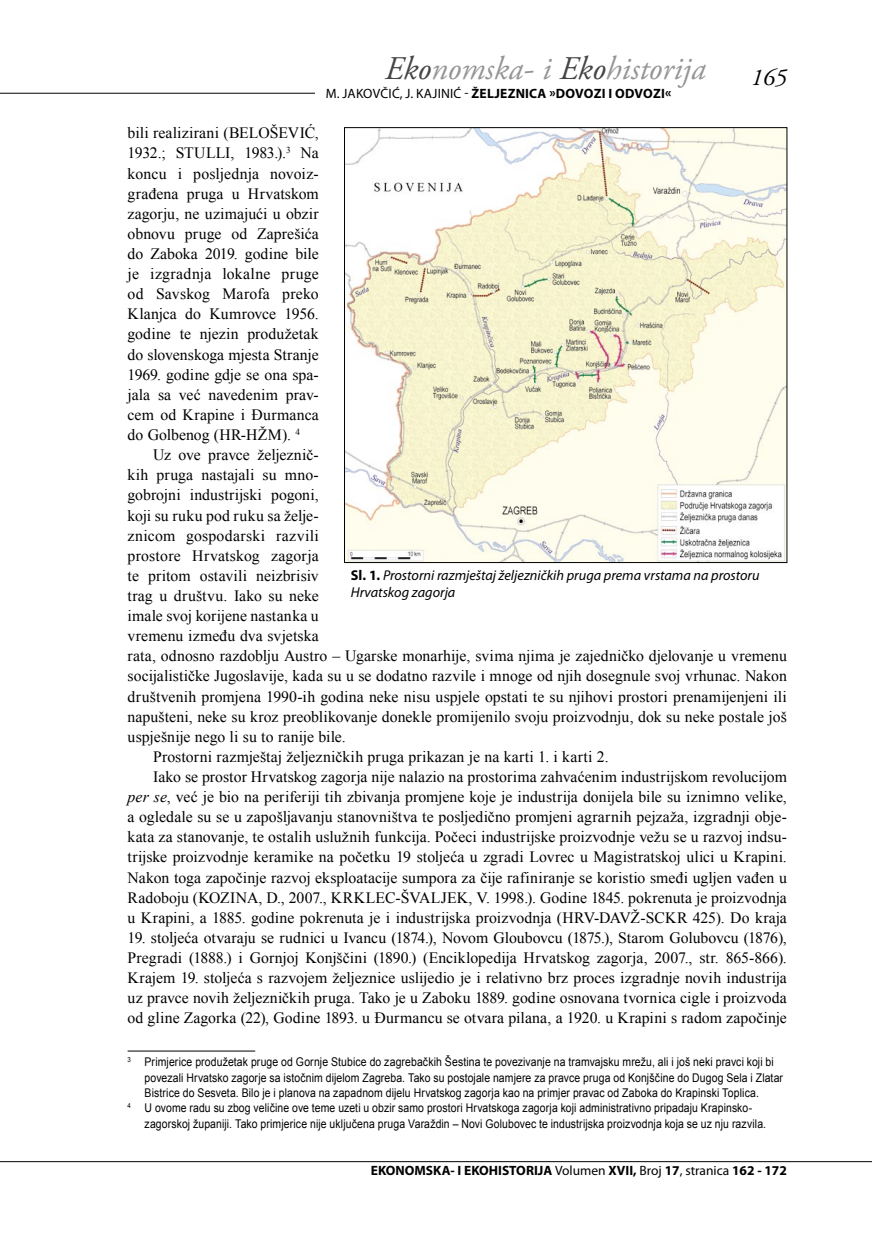
<style>
.page{position:relative;width:872px;height:1234px;background:#fff}
.page>*{position:absolute;margin:0;border:0;box-sizing:border-box;transform-origin:0 0}
.t1{font:italic 33px "Adobe Garamond Pro";color:#959595}
.t2{font:italic 24px "Adobe Garamond Pro";color:#000}
.t3{font:15.75px/20.1px "Times New Roman";letter-spacing:.005em;color:#000;text-align:justify}
.t4{font:italic 14.25px/17.1px "Myriad Pro";color:#000}
.t5{font:700 13.5px "Myriad Pro";color:#000}
.t6{font:12px "Arial";letter-spacing:.01em;color:#000;scale:.87 1}
.s1{color:#454545}
.s2{font-weight:400}
.s3{font-style:italic}
.s4{font-weight:700;font-style:normal}
</style>
<div class="page">
<hr style="left:0;top:93px;width:518px;height:1px;background:#000">
<hr style="left:0;top:1160px;width:872px;height:1px;background:#000">
<div style="left:315px;top:88px;width:356px;height:17px;background:#fff"></div>
<hr style="left:128px;top:1050px;width:127px;height:1px;background:#000">
<img style="left:346px;top:129px;width:439px;height:431px">
<h1 class="t1" style="left:385px;top:48px;width:322px"><span class="s1">Eko</span>nomska- i <span class="s1">Eko</span>historija</h1>
<p class="t5" style="left:326px;top:84px;width:347px"><span class="s2">M. JAKOVČIĆ, J. KAJINIĆ -</span> ŽELJEZNICA »DOVOZI I ODVOZI«</p>
<h2 class="t2" style="left:751px;top:63px;width:37px">165</h2>
<p class="t3" style="left:128px;top:123px;width:193px">bili realizirani (BELOŠEVIĆ, 1932.; STULLI, 1983.).<sup>3</sup> Na koncu i posljednja novoiz&shy;građena pruga u Hrvatskom zagorju, ne uzimajući u obzir obnovu pruge od Zaprešića do Zaboka 2019. godine bile je izgradnja lokalne pruge od Savskog Marofa preko Klanjca do Kumrovce 1956. godine te njezin produžetak do slovenskoga mjesta Stranje 1969. godine gdje se ona spa&shy;jala sa već navedenim prav&shy;cem od Krapine i Đurmanca do Golbenog (HR-HŽM). <sup>4</sup></p>
<p class="t3" style="left:153px;top:444px;width:167px">Uz ove pravce željeznič-</p>
<p class="t3" style="left:128px;top:464px;width:193px">kih pruga nastajali su mno-</p>
<p class="t3" style="left:128px;top:484px;width:193px">gobrojni industrijski pogoni,</p>
<p class="t3" style="left:128px;top:505px;width:193px">koji su ruku pod ruku sa želje-</p>
<p class="t3" style="left:128px;top:525px;width:193px">znicom gospodarski razvili</p>
<p class="t3" style="left:128px;top:545px;width:193px">prostore Hrvatskog zagorja</p>
<p class="t3" style="left:128px;top:565px;width:193px">te pritom ostavili neizbrisiv</p>
<p class="t3" style="left:128px;top:585px;width:193px">trag u društvu. Iako su neke</p>
<p class="t3" style="left:128px;top:605px;width:193px">imale svoj korijene nastanka u</p>
<p class="t3" style="left:128px;top:625px;width:193px">vremenu između dva svjetska</p>
<p class="t3" style="left:128px;top:645px;width:661px">rata, odnosno razdoblju Austro – Ugarske monarhije, svima njima je zajedničko djelovanje u vremenu</p>
<p class="t3" style="left:128px;top:665px;width:661px">socijalističke Jugoslavije, kada su u se dodatno razvile i mnoge od njih dosegnule svoj vrhunac. Nakon</p>
<p class="t3" style="left:128px;top:685px;width:661px">društvenih promjena 1990-ih godina neke nisu uspjele opstati te su njihovi prostori prenamijenjeni ili</p>
<p class="t3" style="left:128px;top:706px;width:660px">napušteni, neke su kroz preoblikovanje donekle promijenilo svoju proizvodnju, dok su neke postale još</p>
<p class="t3" style="left:128px;top:726px;width:220px">uspješnije nego li su to ranije bile.</p>
<p class="t3" style="left:153px;top:746px;width:457px">Prostorni razmještaj željezničkih pruga prikazan je na karti 1. i karti 2.</p>
<p class="t3" style="left:153px;top:766px;width:635px">Iako se prostor Hrvatskog zagorja nije nalazio na prostorima zahvaćenim industrijskom revolucijom</p>
<p class="t3" style="left:128px;top:786px;width:661px"><span class="s3">per se</span>, već je bio na periferiji tih zbivanja promjene koje je industrija donijela bile su iznimno velike,</p>
<p class="t3" style="left:128px;top:806px;width:661px">a ogledale su se u zapošljavanju stanovništva te posljedično promjeni agrarnih pejzaža, izgradnji obje-</p>
<p class="t3" style="left:128px;top:826px;width:661px">kata za stanovanje, te ostalih uslužnih funkcija. Počeci industrijske proizvodnje vežu se u razvoj indsu-</p>
<p class="t3" style="left:128px;top:846px;width:661px">trijske proizvodnje keramike na početku 19 stoljeća u zgradi Lovrec u Magistratskoj ulici u Krapini.</p>
<p class="t3" style="left:128px;top:866px;width:661px">Nakon toga započinje razvoj eksploatacije sumpora za čije rafiniranje se koristio smeđi ugljen vađen u</p>
<p class="t3" style="left:128px;top:886px;width:661px">Radoboju (KOZINA, D., 2007., KRKLEC-ŠVALJEK, V. 1998.). Godine 1845. pokrenuta je proizvodnja</p>
<p class="t3" style="left:128px;top:907px;width:661px">u Krapini, a 1885. godine pokrenuta je i industrijska proizvodnja (HRV-DAVŽ-SCKR 425). Do kraja</p>
<p class="t3" style="left:128px;top:927px;width:661px">19. stoljeća otvaraju se rudnici u Ivancu (1874.), Novom Gloubovcu (1875.), Starom Golubovcu (1876), Pregradi (1888.) i Gornjoj Konjščini (1890.) (Enciklopedija Hrvatskog zagorja, 2007., str. 865-866).<br>Krajem 19. stoljeća s razvojem željeznice uslijedio je i relativno brz proces izgradnje novih industrija uz pravce novih željezničkih pruga. Tako je u Zaboku 1889. godine osnovana tvornica cigle i proizvoda od gline Zagorka (22), Godine 1893. u Đurmancu se otvara pilana, a 1920. u Krapini s radom započinje</p>
<p class="t6" style="left:128px;top:1053px;width:744px"><sup>3</sup> Primjerice produžetak pruge od Gornje Stubice do zagrebačkih Šestina te povezivanje na tramvajsku mrežu, ali i još neki pravci koji bi</p>
<p class="t6" style="left:145px;top:1069px;width:735px">povezali Hrvatsko zagorje sa istočnim dijelom Zagreba. Tako su postojale namjere za pravce pruga od Konjščine do Dugog Sela i Zlatar</p>
<p class="t6" style="left:145px;top:1084px;width:707px">Bistrice do Sesveta. Bilo je i planova na zapadnom dijelu Hrvatskog zagorja kao na primjer pravac od Zaboka do Krapinski Toplica.</p>
<p class="t6" style="left:128px;top:1099px;width:719px"><sup>4</sup> U ovome radu su zbog veličine ove teme uzeti u obzir samo prostori Hrvatskoga zagorja koji administrativno pripadaju Krapinsko-</p>
<p class="t6" style="left:145px;top:1115px;width:716px">zagorskoj županiji. Tako primjerice nije uključena pruga Varaždin – Novi Golubovec te industrijska proizvodnja koja se uz nju razvila.</p>
<p class="t4" style="left:351px;top:566px;width:410px"><span class="s4">Sl. 1.</span> Prostorni razmještaj željezničkih pruga prema vrstama na prostoru<br>Hrvatskog zagorja</p>
<p class="t5" style="left:371px;top:1161px;width:417px">EKONOMSKA- I EKOHISTORIJA <span class="s2">Volumen</span> XVII, <span class="s2">Broj</span> 17<span class="s2">, stranica</span> 162 - 172</p>
</div>
